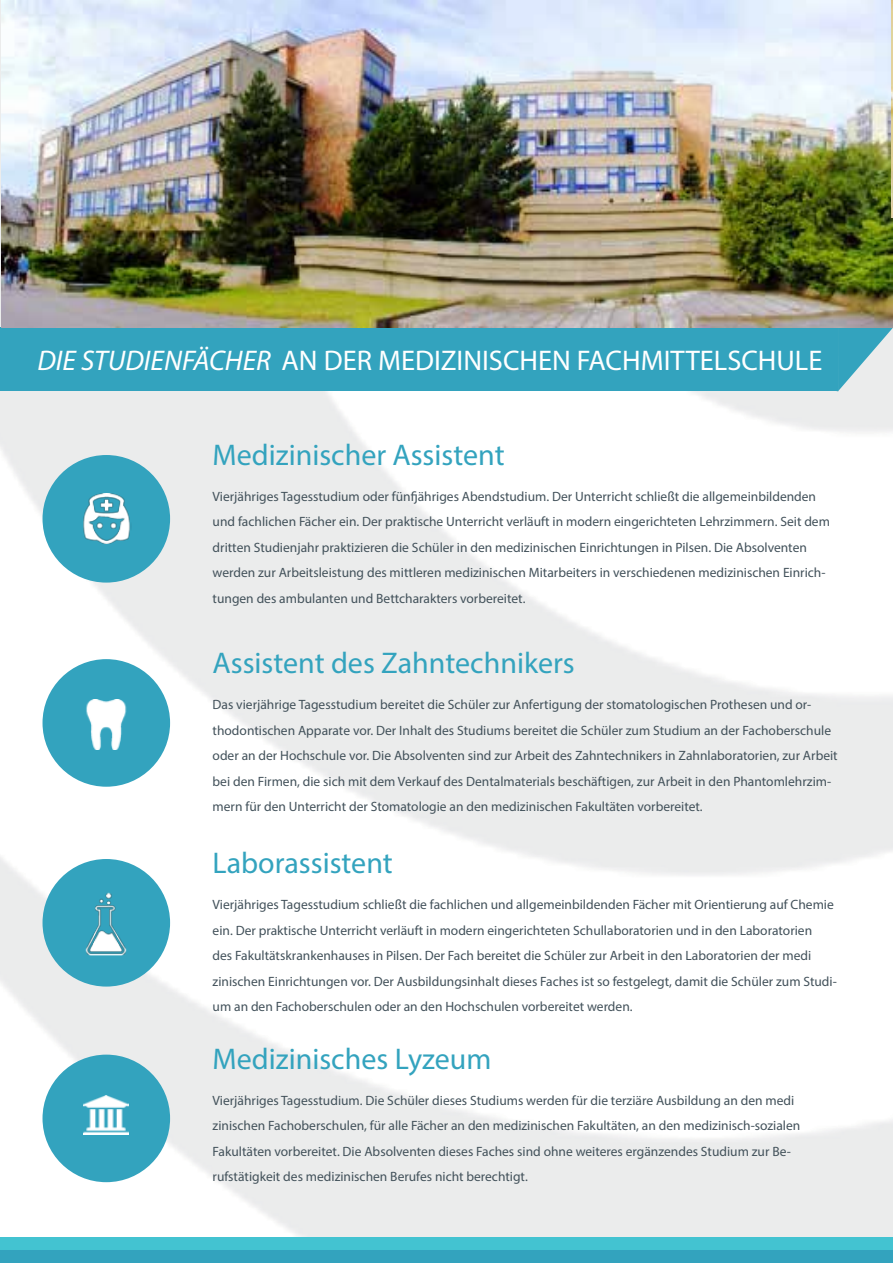
<style>
.page{position:relative;width:893px;height:1263px;background:#fff}
.page>*{position:absolute;margin:0;border:0;box-sizing:border-box;transform-origin:0 0}
.t1{font:30px "Myriad Pro";color:#33a3be}
.t2{font:28.5px "Myriad Pro";color:#fff}
.t3{font:13.5px/25.5px "Myriad Pro";color:#42515a}
.s1{font-style:italic}
</style>
<div class="page">
<img style="left:0;top:0;width:893px;height:1237px">
<div style="left:0;top:327px;width:837px;height:64px;background:#33a3be"></div>
<div style="left:43px;top:455px;width:127px;height:128px;background:#33a3be;border-radius:50%"></div>
<div style="left:43px;top:659px;width:127px;height:128px;background:#33a3be;border-radius:50%"></div>
<div style="left:43px;top:859px;width:127px;height:127px;background:#33a3be;border-radius:50%"></div>
<div style="left:43px;top:1054px;width:127px;height:128px;background:#33a3be;border-radius:50%"></div>
<img style="left:84px;top:1095px;width:45px;height:39px">
<svg style="left:836px;top:296px;width:57px;height:97px"></svg>
<img style="left:1px;top:0;width:891px;height:327px">
<img style="left:83px;top:494px;width:47px;height:50px">
<img style="left:85px;top:892px;width:42px;height:64px">
<img style="left:86px;top:699px;width:41px;height:51px">
<div style="left:0;top:1250px;width:893px;height:13px;background:#33a3be"></div>
<div style="left:0;top:1237px;width:893px;height:13px;background:#43c3d1"></div>
<img style="left:891px;top:0;width:2px;height:218px">
<h2 class="t2" style="left:37px;top:343px;width:787px"><span class="s1">DIE STUDIENFÄCHER</span> AN DER MEDIZINISCHEN FACHMITTELSCHULE</h2>
<h1 class="t1" style="left:213px;top:436px;width:294px">Medizinischer Assistent</h1>
<p class="t3" style="left:213px;top:483px;width:619px">Vierjähriges Tagesstudium oder fünfjähriges Abendstudium. Der Unterricht schließt die allgemeinbildenden und fachlichen Fächer ein. Der praktische Unterricht verläuft in modern eingerichteten Lehrzimmern. Seit dem dritten Studienjahr praktizieren die Schüler in den medizinischen Einrichtungen in Pilsen. Die Absolventen werden zur Arbeitsleistung des mittleren medizinischen Mitarbeiters in verschiedenen medizinischen Einrich&shy;tungen des ambulanten und Bettcharakters vorbereitet.</p>
<h1 class="t1" style="left:213px;top:644px;width:364px">Assistent des Zahntechnikers</h1>
<p class="t3" style="left:213px;top:692px;width:627px">Das vierjährige Tagesstudium bereitet die Schüler zur Anfertigung der stomatologischen Prothesen und or&shy;thodontischen Apparate vor. Der Inhalt des Studiums bereitet die Schüler zum Studium an der Fachoberschule oder an der Hochschule vor. Die Absolventen sind zur Arbeit des Zahntechnikers in Zahnlaboratorien, zur Arbeit bei den Firmen, die sich mit dem Verkauf des Dentalmaterials beschäftigen, zur Arbeit in den Phantomlehrzim&shy;mern für den Unterricht der Stomatologie an den medizinischen Fakultäten vorbereitet.</p>
<h1 class="t1" style="left:213px;top:844px;width:182px">Laborassistent</h1>
<p class="t3" style="left:213px;top:891px;width:626px">Vierjähriges Tagesstudium schließt die fachlichen und allgemeinbildenden Fächer mit Orientierung auf Chemie ein. Der praktische Unterricht verläuft in modern eingerichteten Schullaboratorien und in den Laboratorien<br>des Fakultätskrankenhauses in Pilsen. Der Fach bereitet die Schüler zur Arbeit in den Laboratorien der medi zinischen Einrichtungen vor. Der Ausbildungsinhalt dieses Faches ist so festgelegt, damit die Schüler zum Studi&shy;um an den Fachoberschulen oder an den Hochschulen vorbereitet werden.</p>
<h1 class="t1" style="left:213px;top:1040px;width:280px">Medizinisches Lyzeum</h1>
<p class="t3" style="left:213px;top:1087px;width:589px">Vierjähriges Tagesstudium. Die Schüler dieses Studiums werden für die terziäre Ausbildung an den medi zinischen Fachoberschulen, für alle Fächer an den medizinischen Fakultäten, an den medizinisch-sozialen Fakultäten vorbereitet. Die Absolventen dieses Faches sind ohne weiteres ergänzendes Studium zur Be&shy;rufstätigkeit des medizinischen Berufes nicht berechtigt.</p>
</div>
